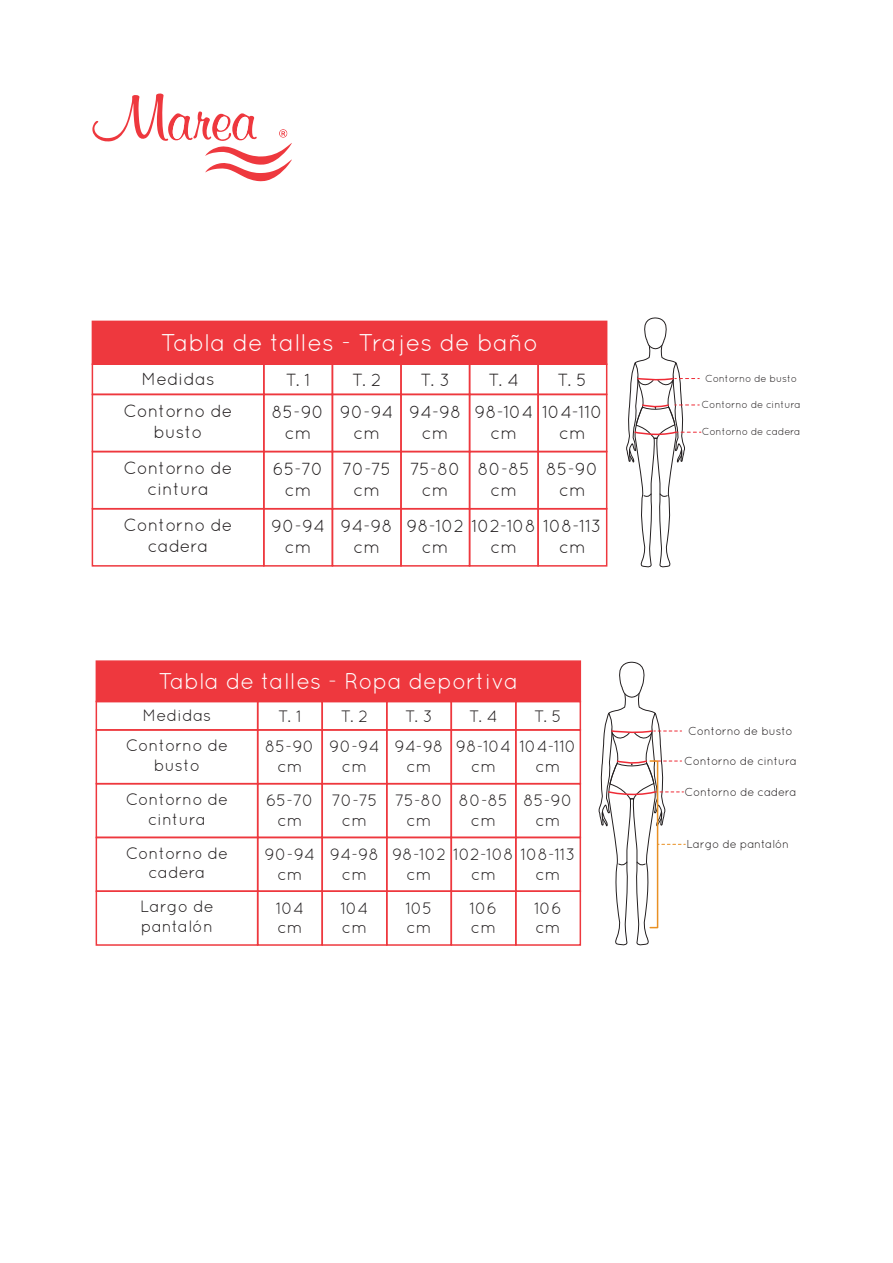
<style>
.page{position:relative;width:893px;height:1263px;background:#fff}
.page>*{position:absolute;margin:0;border:0;box-sizing:border-box;transform-origin:0 0}
.t1{font:24.15px "Quicksand";color:#fff}
.t2{font:22.8px "Quicksand";color:#fff}
.t3{font:17.55px/21px "Quicksand";color:#231f20;text-align:center}
.t4{font:16.5px/19.8px "Quicksand";color:#231f20;text-align:center}
.t5{font:11.55px "Quicksand";letter-spacing:-.015em;color:#231f20}
.t6{font:10.2px "Quicksand";letter-spacing:-.015em;color:#231f20}
</style>
<div class="page">
<svg style="left:92px;top:93px;width:200px;height:88px"></svg>
<div style="left:92px;top:321px;width:515px;height:44px;background:#ee383e"></div>
<div style="left:92px;top:363px;width:173px;height:32px;border:2px solid #ee383e"></div>
<div style="left:263px;top:394px;width:70px;height:58px;border:2px solid #ee383e"></div>
<div style="left:263px;top:363px;width:70px;height:32px;border:2px solid #ee383e"></div>
<div style="left:332px;top:363px;width:70px;height:32px;border:2px solid #ee383e"></div>
<div style="left:400px;top:363px;width:70px;height:32px;border:2px solid #ee383e"></div>
<div style="left:469px;top:363px;width:70px;height:32px;border:2px solid #ee383e"></div>
<div style="left:537px;top:363px;width:70px;height:32px;border:2px solid #ee383e"></div>
<div style="left:332px;top:394px;width:70px;height:58px;border:2px solid #ee383e"></div>
<div style="left:400px;top:394px;width:70px;height:58px;border:2px solid #ee383e"></div>
<div style="left:469px;top:394px;width:70px;height:58px;border:2px solid #ee383e"></div>
<div style="left:537px;top:394px;width:70px;height:58px;border:2px solid #ee383e"></div>
<div style="left:263px;top:508px;width:70px;height:59px;border:2px solid #ee383e"></div>
<div style="left:332px;top:508px;width:70px;height:59px;border:2px solid #ee383e"></div>
<div style="left:400px;top:508px;width:70px;height:59px;border:2px solid #ee383e"></div>
<div style="left:469px;top:508px;width:70px;height:59px;border:2px solid #ee383e"></div>
<div style="left:537px;top:508px;width:70px;height:59px;border:2px solid #ee383e"></div>
<div style="left:263px;top:451px;width:70px;height:58px;border:2px solid #ee383e"></div>
<div style="left:332px;top:451px;width:70px;height:58px;border:2px solid #ee383e"></div>
<div style="left:400px;top:451px;width:70px;height:58px;border:2px solid #ee383e"></div>
<div style="left:469px;top:451px;width:70px;height:58px;border:2px solid #ee383e"></div>
<div style="left:537px;top:451px;width:70px;height:58px;border:2px solid #ee383e"></div>
<div style="left:92px;top:508px;width:173px;height:59px;border:2px solid #ee383e"></div>
<div style="left:92px;top:451px;width:173px;height:58px;border:2px solid #ee383e"></div>
<svg style="left:626px;top:317px;width:75px;height:251px"></svg>
<div style="left:96px;top:660px;width:485px;height:42px;background:#ee383e;border:2px solid #ee383e"></div>
<div style="left:96px;top:701px;width:162px;height:30px;border:2px solid #ee383e"></div>
<div style="left:257px;top:701px;width:66px;height:30px;border:2px solid #ee383e"></div>
<div style="left:321px;top:701px;width:67px;height:30px;border:2px solid #ee383e"></div>
<div style="left:386px;top:701px;width:66px;height:30px;border:2px solid #ee383e"></div>
<div style="left:451px;top:701px;width:66px;height:30px;border:2px solid #ee383e"></div>
<div style="left:515px;top:701px;width:66px;height:30px;border:2px solid #ee383e"></div>
<div style="left:321px;top:729px;width:67px;height:55px;border:2px solid #ee383e"></div>
<div style="left:386px;top:729px;width:66px;height:55px;border:2px solid #ee383e"></div>
<div style="left:451px;top:729px;width:66px;height:55px;border:2px solid #ee383e"></div>
<div style="left:515px;top:729px;width:66px;height:55px;border:2px solid #ee383e"></div>
<div style="left:321px;top:837px;width:67px;height:55px;border:2px solid #ee383e"></div>
<div style="left:386px;top:837px;width:66px;height:55px;border:2px solid #ee383e"></div>
<div style="left:515px;top:837px;width:66px;height:55px;border:2px solid #ee383e"></div>
<div style="left:257px;top:783px;width:66px;height:55px;border:2px solid #ee383e"></div>
<div style="left:321px;top:783px;width:67px;height:55px;border:2px solid #ee383e"></div>
<div style="left:386px;top:783px;width:66px;height:55px;border:2px solid #ee383e"></div>
<div style="left:451px;top:783px;width:66px;height:55px;border:2px solid #ee383e"></div>
<div style="left:515px;top:783px;width:66px;height:55px;border:2px solid #ee383e"></div>
<div style="left:257px;top:890px;width:66px;height:56px;border:2px solid #ee383e"></div>
<div style="left:321px;top:890px;width:67px;height:56px;border:2px solid #ee383e"></div>
<div style="left:386px;top:890px;width:66px;height:56px;border:2px solid #ee383e"></div>
<div style="left:451px;top:890px;width:66px;height:56px;border:2px solid #ee383e"></div>
<div style="left:515px;top:890px;width:66px;height:56px;border:2px solid #ee383e"></div>
<div style="left:96px;top:890px;width:162px;height:56px;border:2px solid #ee383e"></div>
<div style="left:96px;top:783px;width:162px;height:55px;border:2px solid #ee383e"></div>
<svg style="left:598px;top:661px;width:87px;height:285px"></svg>
<div style="left:649px;top:760px;width:9px;height:168px;border:2px solid #e99023"></div>
<h1 class="t1" style="left:161px;top:328px;width:379px">Tabla de talles - Trajes de baño</h1>
<p class="t3" style="left:142px;top:368px;width:75px">Medidas</p>
<p class="t3" style="left:272px;top:364px;width:54px;line-height:31.7px">T. 1<br>85-90</p>
<p class="t3" style="left:285px;top:422px;width:28px">cm</p>
<p class="t3" style="left:124px;top:400px;width:111px">Contorno de busto</p>
<p class="t3" style="left:352px;top:370px;width:31px">T. 2</p>
<p class="t3" style="left:420px;top:370px;width:31px">T. 3</p>
<p class="t3" style="left:489px;top:370px;width:32px">T. 4</p>
<p class="t3" style="left:558px;top:370px;width:31px">T. 5</p>
<p class="t3" style="left:340px;top:401px;width:55px">90-94 cm</p>
<p class="t3" style="left:409px;top:401px;width:54px">94-98 cm</p>
<p class="t3" style="left:474px;top:401px;width:60px">98-104 cm</p>
<p class="t3" style="left:542px;top:401px;width:62px">104-110 cm</p>
<p class="t3" style="left:124px;top:457px;width:111px">Contorno de cintura</p>
<p class="t3" style="left:124px;top:514px;width:111px">Contorno de cadera</p>
<p class="t3" style="left:273px;top:458px;width:52px">65-70 cm</p>
<p class="t3" style="left:342px;top:458px;width:51px">70-75 cm</p>
<p class="t3" style="left:410px;top:458px;width:53px">75-80 cm</p>
<p class="t3" style="left:478px;top:458px;width:54px">80-85 cm</p>
<p class="t3" style="left:546px;top:458px;width:54px">85-90 cm</p>
<p class="t3" style="left:271px;top:516px;width:55px">90-94 cm</p>
<p class="t3" style="left:341px;top:516px;width:54px">94-98 cm</p>
<p class="t3" style="left:422px;top:516px;width:181px;text-align:left;text-indent:-15px">98-102 102-108 108-113 cm</p>
<p class="t3" style="left:490px;top:537px;width:28px">cm</p>
<p class="t3" style="left:559px;top:537px;width:28px">cm</p>
<h2 class="t2" style="left:158px;top:668px;width:361px">Tabla de talles - Ropa deportiva</h2>
<p class="t4" style="left:143px;top:705px;width:70px">Medidas</p>
<p class="t4" style="left:265px;top:701px;width:51px;line-height:29.8px">T. 1<br>85-90</p>
<p class="t4" style="left:277px;top:756px;width:27px">cm</p>
<p class="t4" style="left:126px;top:735px;width:104px">Contorno de busto</p>
<p class="t4" style="left:341px;top:707px;width:29px">T. 2</p>
<p class="t4" style="left:405px;top:707px;width:29px">T. 3</p>
<p class="t4" style="left:469px;top:707px;width:30px">T. 4</p>
<p class="t4" style="left:534px;top:707px;width:29px">T. 5</p>
<p class="t4" style="left:329px;top:736px;width:52px">90-94 cm</p>
<p class="t4" style="left:394px;top:736px;width:51px">94-98 cm</p>
<p class="t4" style="left:456px;top:736px;width:57px">98-104 cm</p>
<p class="t4" style="left:519px;top:736px;width:59px">104-110 cm</p>
<p class="t4" style="left:126px;top:789px;width:104px">Contorno de cintura</p>
<p class="t4" style="left:266px;top:790px;width:49px">65-70 cm</p>
<p class="t4" style="left:331px;top:790px;width:48px">70-75 cm</p>
<p class="t4" style="left:395px;top:790px;width:50px">75-80 cm</p>
<p class="t4" style="left:459px;top:790px;width:51px">80-85 cm</p>
<p class="t4" style="left:523px;top:790px;width:51px">85-90 cm</p>
<p class="t4" style="left:126px;top:843px;width:104px">Contorno de cadera</p>
<p class="t4" style="left:265px;top:844px;width:52px">90-94 cm</p>
<p class="t4" style="left:330px;top:844px;width:51px">94-98 cm</p>
<p class="t4" style="left:406px;top:844px;width:171px;text-align:left;text-indent:-14px">98-102 102-108 108-113 cm</p>
<p class="t4" style="left:471px;top:864px;width:27px">cm</p>
<p class="t4" style="left:535px;top:864px;width:27px">cm</p>
<p class="t4" style="left:140px;top:896px;width:75px;text-align:left">Largo de pantalón</p>
<p class="t4" style="left:276px;top:898px;width:30px;text-align:left">104 cm</p>
<p class="t4" style="left:340px;top:898px;width:30px;text-align:left">104 cm</p>
<p class="t4" style="left:405px;top:898px;width:29px;text-align:left">105 cm</p>
<p class="t4" style="left:470px;top:898px;width:29px;text-align:left">106 cm</p>
<p class="t4" style="left:534px;top:898px;width:29px;text-align:left">106 cm</p>
<p class="t6" style="left:705px;top:372px;width:94px">Contorno de busto</p>
<p class="t6" style="left:702px;top:399px;width:101px">Contorno de cintura</p>
<p class="t6" style="left:702px;top:426px;width:100px">Contorno de cadera</p>
<p class="t5" style="left:688px;top:724px;width:106px">Contorno de busto</p>
<p class="t5" style="left:684px;top:754px;width:114px">Contorno de cintura</p>
<p class="t5" style="left:684px;top:785px;width:114px">Contorno de cadera</p>
<p class="t5" style="left:687px;top:837px;width:104px">Largo de pantalón</p>
</div>
